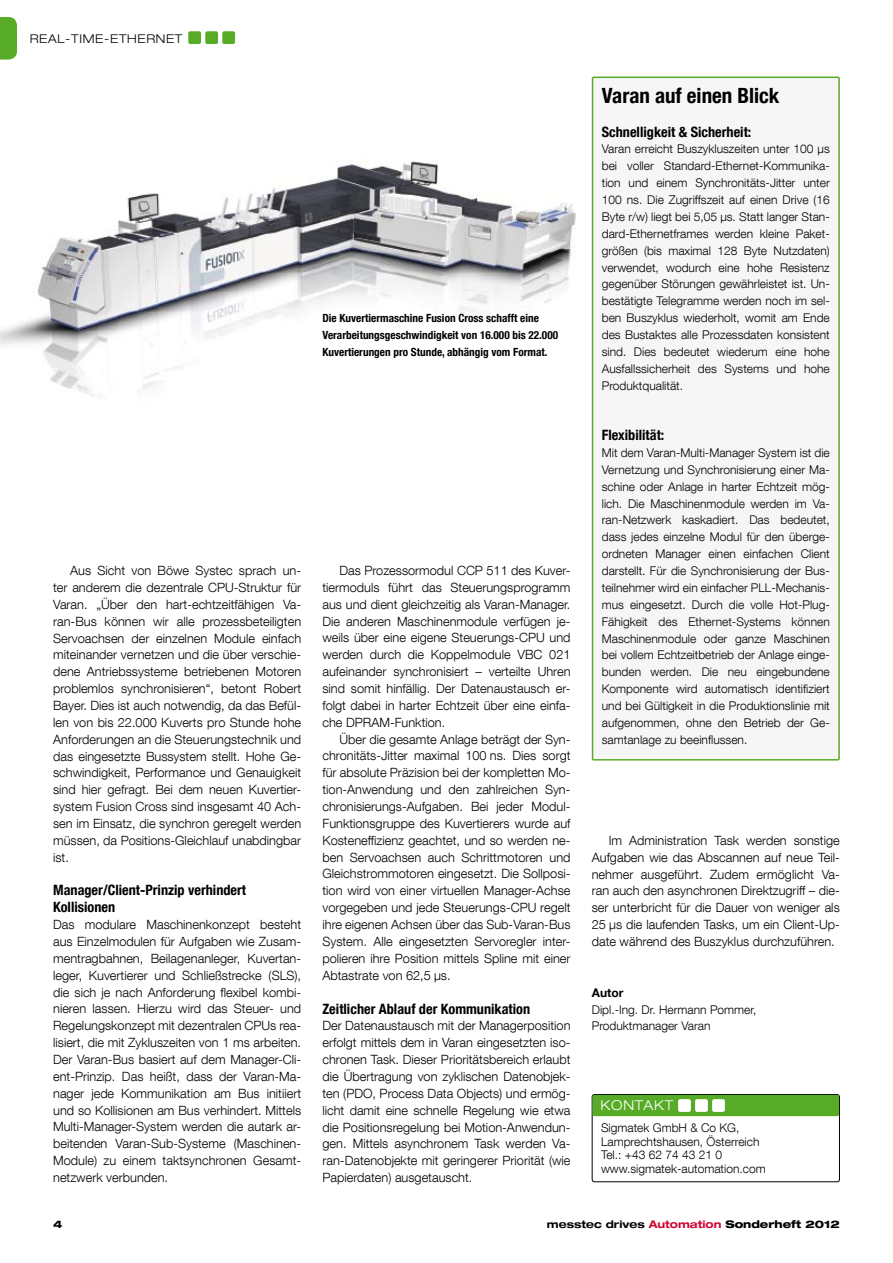
<style>
.page{position:relative;width:893px;height:1263px;background:#fff}
.page>*{position:absolute;margin:0;border:0;box-sizing:border-box;transform-origin:0 0}
.t1{font:700 condensed 21px "Helvetica Neue LT Com";color:#000}
.t2{font:700 condensed 14.25px/16.8px "Helvetica Neue LT Com";color:#000}
.t3{font:300 expanded 13.5px "Helvetica Neue LT Com";letter-spacing:.055em;color:#fff}
.t4{font:300 12.75px/16.8px "Helvetica Neue LT Com";color:#000;text-align:justify}
.t5{font:300 12px/16.8px "Helvetica Neue LT Com";color:#000;text-align:justify}
.t6{font:300 expanded 12px "Helvetica Neue LT Com";letter-spacing:.055em;color:#000}
.t7{font:700 12px "Helvetica Neue LT Com";color:#000}
.t8{font:700 condensed 11.25px/16.8px "Helvetica Neue LT Com";color:#000}
.t9{font:800 expanded 10.5px "Helvetica Neue LT Com";color:#000}
.s1{font-weight:700}
.s2{font-weight:700;color:#cd0332}
</style>
<div class="page">
<img style="left:0;top:38px;width:621px;height:448px">
<div style="left:592px;top:77px;width:247px;height:683px;background:#f6f6f6"></div>
<div style="left:592px;top:77px;width:248px;height:683px;border:2px solid #57ab27"></div>
<div style="left:592px;top:1094px;width:248px;height:88px;border:1px solid #000;border-radius:3px"></div>
<div style="left:592px;top:1095px;width:247px;height:21px;background:#57ab27;border-radius:2px"></div>
<div style="left:678px;top:1099px;width:13px;height:13px;background:#fff;border-radius:2px"></div>
<div style="left:695px;top:1099px;width:13px;height:13px;background:#fff;border-radius:2px"></div>
<div style="left:712px;top:1099px;width:13px;height:13px;background:#fff;border-radius:2px"></div>
<div style="left:188px;top:31px;width:13px;height:13px;background:#57ab27;border-radius:2px"></div>
<div style="left:205px;top:31px;width:13px;height:13px;background:#57ab27;border-radius:2px"></div>
<div style="left:222px;top:31px;width:13px;height:13px;background:#57ab27;border-radius:2px"></div>
<svg style="left:0;top:17px;width:17px;height:43px"></svg>
<p class="t6" style="left:30px;top:31px;width:154px">REAL-TIME-ETHERNET</p>
<p class="t4" style="left:53px;top:562px;width:250px;text-indent:17px">Aus Sicht von Böwe Systec sprach un&shy;ter anderem die dezentrale CPU-Struktur für Varan. „Über den hart-echtzeitfähigen Va&shy;ran-Bus können wir alle prozessbeteiligten Servoachsen der einzelnen Module einfach miteinander vernetzen und die über verschie&shy;dene Antriebssysteme betriebenen Motoren problemlos synchronisieren“, betont Robert Bayer. Dies ist auch notwendig, da das Befül&shy;len von bis 22.000 Kuverts pro Stunde hohe Anforderungen an die Steuerungstechnik und das eingesetzte Bussystem stellt. Hohe Ge&shy;schwindigkeit, Performance und Genauigkeit sind hier gefragt. Bei dem neuen Kuvertier&shy;system Fusion Cross sind insgesamt 40 Ach&shy;sen im Einsatz, die synchron geregelt werden müssen, da Positions-Gleichlauf unabdingbar ist.</p>
<p class="t2" style="left:53px;top:882px;width:195px">Manager/Client-Prinzip verhindert<br>Kollisionen</p>
<p class="t4" style="left:53px;top:916px;width:250px">Das modulare Maschinenkonzept besteht aus Einzelmodulen für Aufgaben wie Zusam&shy;mentragbahnen, Beilagenanleger, Kuvertan&shy;leger, Kuvertierer und Schließstrecke (SLS), die sich je nach Anforderung flexibel kombi&shy;nieren lassen. Hierzu wird das Steuer- und Regelungskonzept mit dezentralen CPUs rea&shy;lisiert, die mit Zykluszeiten von 1 ms arbeiten.<br>Der Varan-Bus basiert auf dem Manager-Cli&shy;ent-Prinzip. Das heißt, dass der Varan-Ma&shy;nager jede Kommunikation am Bus initiiert und so Kollisionen am Bus verhindert. Mittels Multi-Manager-System werden die autark ar&shy;beitenden Varan-Sub-Systeme (Maschinen-Module) zu einem taktsynchronen Gesamt&shy;netzwerk verbunden.</p>
<p class="t8" style="left:322px;top:310px;width:237px">Die Kuvertiermaschine Fusion Cross schafft eine<br>Verarbeitungsgeschwindigkeit von 16.000 bis 22.000<br>Kuvertierungen pro Stunde, abhängig vom Format.</p>
<p class="t4" style="left:322px;top:562px;width:250px;text-indent:17px">Das Prozessormodul CCP 511 des Kuver&shy;tiermoduls führt das Steuerungsprogramm aus und dient gleichzeitig als Varan-Manager.<br>Die anderen Maschinenmodule verfügen je&shy;weils über eine eigene Steuerungs-CPU und werden durch die Koppelmodule VBC 021 aufeinander synchronisiert – verteilte Uhren sind somit hinfällig. Der Datenaustausch er&shy;folgt dabei in harter Echtzeit über eine einfa&shy;che DPRAM-Funktion.</p>
<p class="t4" style="left:322px;top:730px;width:250px;text-indent:17px">Über die gesamte Anlage beträgt der Syn&shy;chronitäts-Jitter maximal 100 ns. Dies sorgt für absolute Präzision bei der kompletten Mo&shy;tion-Anwendung und den zahlreichen Syn&shy;chronisierungs-Aufgaben. Bei jeder Modul-Funktionsgruppe des Kuvertierers wurde auf Kosteneffizienz geachtet, und so werden ne&shy;ben Servoachsen auch Schrittmotoren und Gleichstrommotoren eingesetzt. Die Sollposi&shy;tion wird von einer virtuellen Manager-Achse vorgegeben und jede Steuerungs-CPU regelt ihre eigenen Achsen über das Sub-Varan-Bus System. Alle eingesetzten Servoregler inter&shy;polieren ihre Position mittels Spline mit einer Abtastrate von 62,5 µs.</p>
<p class="t2" style="left:322px;top:1000px;width:209px">Zeitlicher Ablauf der Kommunikation</p>
<p class="t4" style="left:322px;top:1017px;width:250px">Der Datenaustausch mit der Managerposition erfolgt mittels dem in Varan eingesetzten iso&shy;chronen Task. Dieser Prioritätsbereich erlaubt die Übertragung von zyklischen Datenobjek&shy;ten (PDO, Process Data Objects) und ermög&shy;licht damit eine schnelle Regelung wie etwa die Positionsregelung bei Motion-Anwendun&shy;gen. Mittels asynchronem Task werden Va&shy;ran-Datenobjekte mit geringerer Priorität (wie Papierdaten) ausgetauscht.</p>
<h1 class="t1" style="left:602px;top:83px;width:179px">Varan auf einen Blick</h1>
<p class="t2" style="left:602px;top:123px;width:151px">Schnelligkeit &amp; Sicherheit:</p>
<p class="t5" style="left:602px;top:141px;width:230px">Varan erreicht Buszykluszeiten unter 100 µs bei voller Standard-Ethernet-Kommunika&shy;tion und einem Synchronitäts-Jitter unter 100 ns. Die Zugriffszeit auf einen Drive (16<br>Byte r/w) liegt bei 5,05 µs. Statt langer Stan&shy;dard-Ethernetframes werden kleine Paket&shy;größen (bis maximal 128 Byte Nutzdaten) verwendet, wodurch eine hohe Resistenz gegenüber Störungen gewährleistet ist. Un&shy;bestätigte Telegramme werden noch im sel&shy;ben Buszyklus wiederholt, womit am Ende des Bustaktes alle Prozessdaten konsistent sind. Dies bedeutet wiederum eine hohe Ausfallssicherheit des Systems und hohe Produktqualität.</p>
<p class="t2" style="left:602px;top:427px;width:64px">Flexibilität:</p>
<p class="t5" style="left:602px;top:444px;width:230px">Mit dem Varan-Multi-Manager System ist die Vernetzung und Synchronisierung einer Ma&shy;schine oder Anlage in harter Echtzeit mög&shy;lich. Die Maschinenmodule werden im Va&shy;ran-Netzwerk kaskadiert. Das bedeutet, dass jedes einzelne Modul für den überge&shy;ordneten Manager einen einfachen Client darstellt. Für die Synchronisierung der Bus&shy;teilnehmer wird ein einfacher PLL-Mechanis&shy;mus eingesetzt. Durch die volle Hot-Plug-Fähigkeit des Ethernet-Systems können Maschinenmodule oder ganze Maschinen bei vollem Echtzeitbetrieb der Anlage einge&shy;bunden werden. Die neu eingebundene Komponente wird automatisch identifiziert und bei Gültigkeit in die Produktionslinie mit aufgenommen, ohne den Betrieb der Ge&shy;samtanlage zu beeinflussen.</p>
<p class="t4" style="left:592px;top:832px;width:250px;text-indent:17px">Im Administration Task werden sonstige Aufgaben wie das Abscannen auf neue Teil&shy;nehmer ausgeführt. Zudem ermöglicht Va&shy;ran auch den asynchronen Direktzugriff – die&shy;ser unterbricht für die Dauer von weniger als 25 µs die laufenden Tasks, um ein Client-Up&shy;date während des Buszyklus durchzuführen.</p>
<p class="t7" style="left:592px;top:985px;width:33px">Autor</p>
<p class="t5" style="left:592px;top:1000px;width:166px">Dipl.-Ing. Dr. Hermann Pommer,<br>Produktmanager Varan</p>
<p class="t3" style="left:600px;top:1097px;width:74px">KONTAKT</p>
<p class="t5" style="left:601px;top:1121px;width:166px;line-height:13.5px;text-align:left">Sigmatek GmbH &amp; Co KG,<br>Lamprechtshausen, Österreich<br>Tel.: +43 62 74 43 21 0 www.sigmatek-automation.com</p>
<p class="t9" style="left:53px;top:1217px;width:11px">4</p>
<p class="t9" style="left:547px;top:1217px;width:294px"><span class="s1">messtec drives</span> <span class="s2">Automation</span> Sonderheft 2012</p>
</div>
